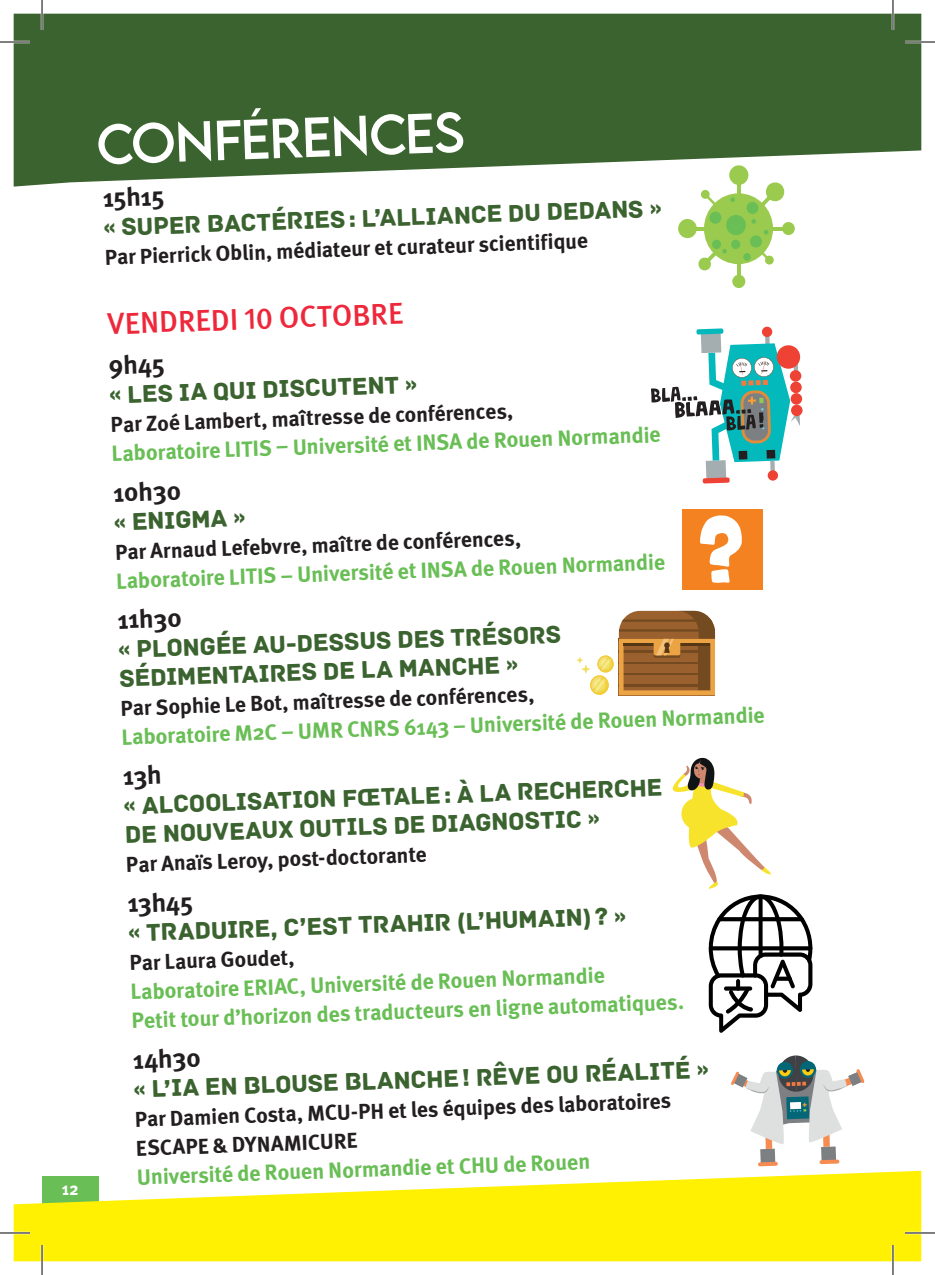
<style>
.page{position:relative;width:935px;height:1275px;background:#fff}
.page>*{position:absolute;margin:0;border:0;box-sizing:border-box;transform-origin:0 0}
.t1{font:95px "Nickname DEMO";color:#fff}
.t2{font:50px "LEMONMILK";color:#fff}
.t3{font:500 30px "Meta Pro";color:#ee283b}
.t4{font:700 26px "Meta Pro";color:#231f20}
.t5{font:25.4px/29px "Archive";color:#3b632f}
.t6{font:700 22px/29px "Meta Pro";color:#69be55}
.t7{font:700 21.6px/29px "Meta Pro";color:#231f20}
.t8{font:700 18px "Meta Pro";color:#fff;scale:.95 1}
</style>
<div class="page">
<svg style="left:14px;top:1170px;width:907px;height:91px;fill:#fff101"></svg>
<svg style="left:14px;top:14px;width:907px;height:173px;fill:#3b632f"></svg>
<svg style="left:60px;top:159px;width:148px;height:28px"></svg>
<div style="left:782px;top:222px;width:12px;height:13px;background:#9acb4e;border-radius:50%"></div>
<div style="left:678px;top:219px;width:18px;height:19px;background:#9acb4e;border-radius:50%"></div>
<hr style="left:693px;top:227px;width:90px;height:4px;background:#9acb4e">
<div style="left:732px;top:275px;width:13px;height:13px;background:#9acb4e;border-radius:50%"></div>
<div style="left:729px;top:165px;width:19px;height:20px;background:#9acb4e;border-radius:50%"></div>
<svg style="left:736px;top:271px;width:4px;height:5px"></svg>
<svg style="left:697px;top:181px;width:88px;height:90px"></svg>
<svg style="left:577px;top:611px;width:138px;height:84px"></svg>
<div style="left:789px;top:370px;width:12px;height:12px;background:#ee4235;border-radius:50%"></div>
<div style="left:790px;top:381px;width:11px;height:12px;background:#ee4235;border-radius:50%"></div>
<svg style="left:790px;top:393px;width:12px;height:12px"></svg>
<div style="left:790px;top:404px;width:12px;height:12px;background:#ee4235;border-radius:50%"></div>
<svg style="left:651px;top:328px;width:149px;height:155px"></svg>
<div style="left:682px;top:509px;width:81px;height:81px;background:#f58220"></div>
<svg style="left:672px;top:757px;width:141px;height:275px"></svg>
<svg style="left:736px;top:979px;width:4px;height:11px"></svg>
<hr style="left:0;top:41px;width:30px;height:2px;background:#fff">
<hr style="left:904px;top:41px;width:30px;height:2px;background:#fff">
<hr style="left:0;top:1231px;width:30px;height:3px;background:#fff">
<hr style="left:904px;top:1231px;width:30px;height:3px;background:#fff">
<hr style="left:41px;top:0;width:2px;height:30px;background:#fff">
<hr style="left:41px;top:1245px;width:2px;height:30px;background:#fff">
<hr style="left:891px;top:0;width:3px;height:30px;background:#fff">
<hr style="left:891px;top:1245px;width:3px;height:30px;background:#fff">
<hr style="left:0;top:42px;width:30px;height:1px;background:#000">
<hr style="left:904px;top:42px;width:30px;height:1px;background:#000">
<hr style="left:0;top:1232px;width:30px;height:1px;background:#000">
<hr style="left:904px;top:1232px;width:30px;height:1px;background:#000">
<hr style="left:42px;top:0;width:1px;height:30px;background:#000">
<hr style="left:42px;top:1245px;width:1px;height:30px;background:#000">
<hr style="left:892px;top:0;width:1px;height:30px;background:#000">
<hr style="left:892px;top:1245px;width:1px;height:30px;background:#000">
<svg style="left:731px;top:1055px;width:133px;height:111px"></svg>
<p class="t8" style="left:62px;top:1174px;width:19px">12</p>
<h2 class="t2" style="left:95px;top:112px;width:369px;rotate:-2deg">CONFÉRENCES</h2>
<p class="t4" style="left:102px;top:177px;width:63px;rotate:-2deg">15h15</p>
<p class="t5" style="left:103px;top:213px;width:559px;rotate:-2deg">« Super Bactéries: l’Alliance du Dedans »</p>
<p class="t7" style="left:104px;top:241px;width:485px;rotate:-2deg">Par Pierrick Oblin, médiateur et curateur scientifique</p>
<h3 class="t3" style="left:106px;top:300px;width:298px;rotate:-2deg">VENDREDI 10 OCTOBRE</h3>
<p class="t4" style="left:108px;top:345px;width:58px;rotate:-2deg">9h45</p>
<p class="t5" style="left:109px;top:381px;width:309px;rotate:-2deg">« Les IA qui discutent »</p>
<p class="t7" style="left:110px;top:409px;width:404px;rotate:-2deg">Par Zoé Lambert, maîtresse de conférences,</p>
<p class="t6" style="left:111px;top:438px;width:550px;rotate:-2deg">Laboratoire LITIS – Université et INSA de Rouen Normandie</p>
<p class="t4" style="left:112px;top:472px;width:70px;rotate:-2deg">10h30</p>
<p class="t5" style="left:114px;top:508px;width:133px;rotate:-2deg">« Enigma »</p>
<p class="t7" style="left:115px;top:536px;width:408px;rotate:-2deg">Par Arnaud Lefebvre, maître de conférences,</p>
<h1 class="t1" style="left:698px;top:488px;width:47px">?</h1>
<p class="t6" style="left:116px;top:565px;width:550px;rotate:-2deg">Laboratoire LITIS – Université et INSA de Rouen Normandie</p>
<p class="t4" style="left:117px;top:599px;width:66px;rotate:-2deg">11h30</p>
<p class="t5" style="left:118px;top:635px;width:444px;rotate:-2deg">« Plongée au-dessus des trésors sédimentaires de La Manche »</p>
<p class="t7" style="left:120px;top:692px;width:415px;rotate:-2deg">Par Sophie Le Bot, maîtresse de conférences,</p>
<p class="t6" style="left:121px;top:721px;width:645px;rotate:-2deg">Laboratoire M2C – UMR CNRS 6143 – Université de Rouen Normandie</p>
<p class="t5" style="left:123px;top:791px;width:540px;rotate:-2deg">« Alcoolisation fœtale: à la recherche de nouveaux outils de diagnostic »</p>
<p class="t7" style="left:125px;top:848px;width:302px;rotate:-2deg">Par Anaïs Leroy, post-doctorante</p>
<p class="t4" style="left:127px;top:883px;width:67px;rotate:-2deg">13h45</p>
<p class="t5" style="left:128px;top:919px;width:499px;rotate:-2deg">« Traduire, c’est trahir (l’humain)? »</p>
<p class="t7" style="left:129px;top:947px;width:167px;rotate:-2deg">Par Laura Goudet,</p>
<p class="t6" style="left:130px;top:976px;width:554px;rotate:-2deg">Laboratoire ERIAC, Université de Rouen Normandie<br>Petit tour d’horizon des traducteurs en ligne automatiques.</p>
<p class="t4" style="left:132px;top:1039px;width:70px;rotate:-2deg">14h30</p>
<p class="t5" style="left:133px;top:1075px;width:576px;rotate:-2deg">« L’IA en blouse blanche! rêve ou réalité »</p>
<p class="t7" style="left:134px;top:1103px;width:538px;rotate:-2deg">Par Damien Costa, MCU-PH et les équipes des laboratoires<br>ESCAPE &amp; DYNAMICURE</p>
<p class="t6" style="left:136px;top:1161px;width:455px;rotate:-2deg">Université de Rouen Normandie et CHU de Rouen</p>
</div>
